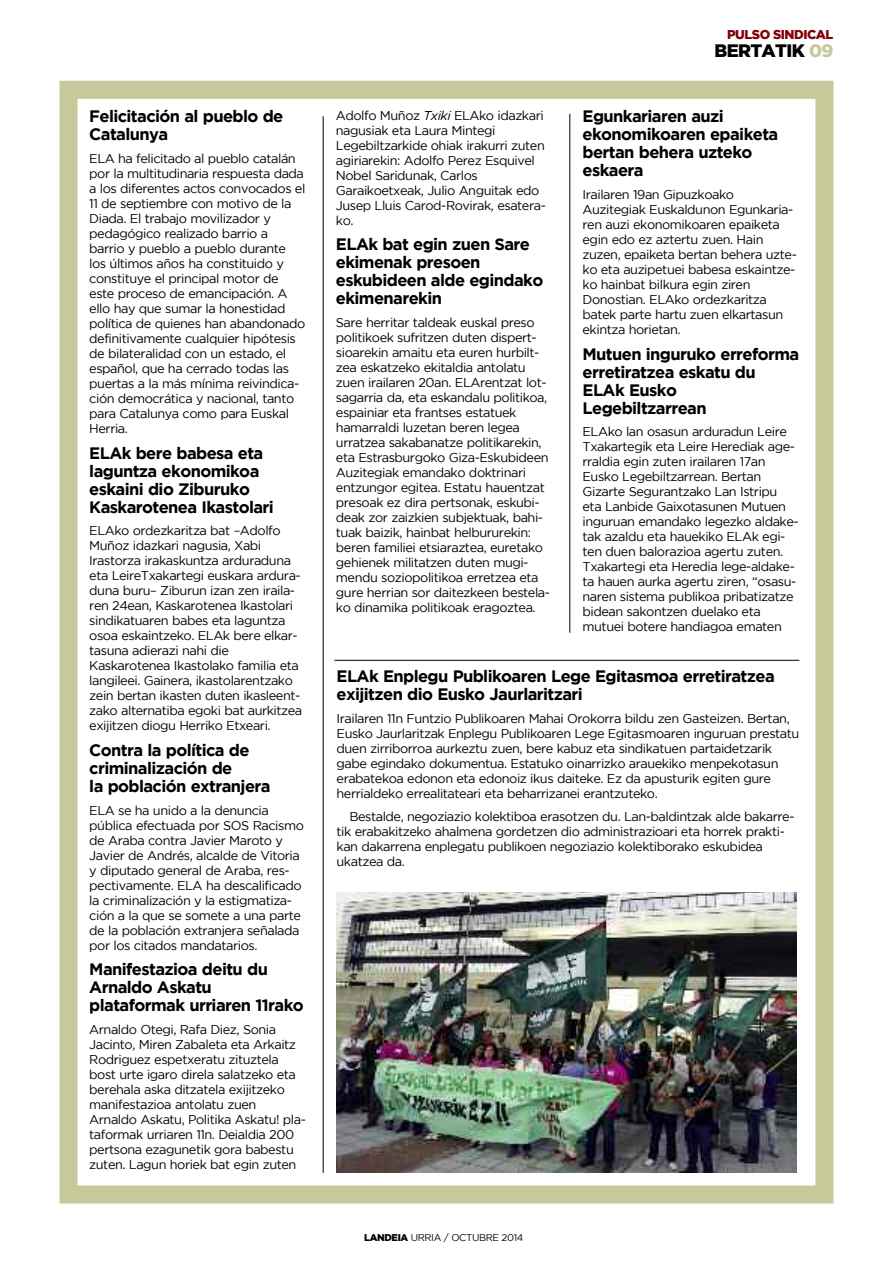
<style>
.page{position:relative;width:893px;height:1263px;background:#fff}
.page>*{position:absolute;margin:0;border:0;box-sizing:border-box;transform-origin:0 0}
.t1{font:900 18px "Gotham";letter-spacing:-.035em;color:#000}
.t2{font:700 16.5px/18px "Gotham";letter-spacing:-.035em;color:#000}
.t3{font:12.75px/15px "Gotham";letter-spacing:-.035em;color:#000}
.t4{font:900 12.75px "Gotham";letter-spacing:-.035em;color:#85000b}
.t5{font:9.75px "Gotham";letter-spacing:-.035em;color:#000}
.s1{color:#c7c99b}
.s2{font-style:italic}
.s3{font-weight:900}
</style>
<div class="page">
<div style="left:60px;top:81px;width:773px;height:1122px;border:18px solid #c7c99b"></div>
<hr style="left:570px;top:114px;width:1px;height:519px;background:#000">
<hr style="left:323px;top:116px;width:1px;height:1057px;background:#000">
<img style="left:337px;top:893px;width:460px;height:280px">
<hr style="left:334px;top:660px;width:465px;height:1px;background:#000">
<p class="t2" style="left:89px;top:109px;width:196px">felicitación al pueblo de<br>Catalunya</p>
<p class="t3" style="left:89px;top:152px;width:218px">ELA ha felicitado al pueblo catalán por la multitudinaria respuesta dada a los diferentes actos convocados el<br>11 de septiembre con motivo de la<br>Diada. El trabajo movilizador y pedagógico realizado barrio a barrio y pueblo a pueblo durante los últimos años ha constituido y constituye el principal motor de este proceso de emancipación. A ello hay que sumar la honestidad política de quienes han abandonado definitivamente cualquier hipótesis de bilateralidad con un estado, el español, que ha cerrado todas las puertas a la más mínima reivindica&shy;ción democrática y nacional, tanto para Catalunya como para Euskal<br>Herria.</p>
<p class="t2" style="left:89px;top:445px;width:186px">ElAk bere babesa eta laguntza ekonomikoa eskaini dio ziburuko kaskarotenea ikastolari</p>
<p class="t3" style="left:89px;top:524px;width:215px">ELAko ordezkaritza bat –Adolfo Muñoz idazkari nagusia, Xabi Irastorza irakaskuntza arduraduna eta LeireTxakartegi euskara ardura&shy;duna buru– Ziburun izan zen iraila&shy;ren 24ean, Kaskarotenea Ikastolari sindikatuaren babes eta laguntza osoa eskaintzeko. ELAk bere elkar&shy;tasuna adierazi nahi die Kaskarotenea Ikastolako familia eta langileei. Gainera, ikastolarentzako zein bertan ikasten duten ikasleent&shy;zako alternatiba egoki bat aurkitzea exijitzen diogu Herriko Etxeari.</p>
<p class="t2" style="left:89px;top:742px;width:183px">Contra la política de criminalización de<br>la población extranjera</p>
<p class="t3" style="left:89px;top:803px;width:216px">ELA se ha unido a la denuncia pública efectuada por SOS Racismo de Araba contra Javier Maroto y Javier de Andrés, alcalde de Vitoria y diputado general de Araba, res&shy;pectivamente. ELA ha descalificado la criminalización y la estigmatiza&shy;ción a la que se somete a una parte de la población extranjera señalada por los citados mandatarios.</p>
<p class="t2" style="left:89px;top:961px;width:216px">manifestazioa deitu du<br>Arnaldo Askatu plataformak urriaren 11rako</p>
<p class="t3" style="left:89px;top:1023px;width:218px">Arnaldo Otegi, Rafa Diez, Sonia Jacinto, Miren Zabaleta eta Arkaitz Rodriguez espetxeratu zituztela bost urte igaro direla salatzeko eta berehala aska ditzatela exijitzeko manifestazioa antolatu zuen Arnaldo Askatu, Politika Askatu! pla&shy;taformak urriaren 11n. Deialdia 200 pertsona ezagunetik gora babestu zuten. Lagun horiek bat egin zuten</p>
<p class="t4" style="left:727px;top:30px;width:108px">PuLSO SINDICAL</p>
<h1 class="t1" style="left:715px;top:44px;width:120px">BERTATIK <span class="s1">09</span></h1>
<p class="t3" style="left:336px;top:108px;width:211px">Adolfo Muñoz <span class="s2">Txiki</span> ELAko idazkari nagusiak eta Laura Mintegi<br>Legebiltzarkide ohiak irakurri zuten agiriarekin: Adolfo Perez Esquivel<br>Nobel Saridunak, Carlos<br>Garaikoetxeak, Julio Anguitak edo<br>Jusep Lluis Carod-Rovirak, esatera&shy;ko.</p>
<p class="t2" style="left:336px;top:236px;width:209px">ElAk bat egin zuen sare ekimenak presoen eskubideen alde egindako ekimenarekin</p>
<p class="t3" style="left:336px;top:316px;width:216px">Sare herritar taldeak euskal preso politikoek sufritzen duten dispert&shy;sioarekin amaitu eta euren hurbilt&shy;zea eskatzeko ekitaldia antolatu zuen irailaren 20an. ELArentzat lot&shy;sagarria da, eta eskandalu politikoa, espainiar eta frantses estatuek hamarraldi luzetan beren legea urratzea sakabanatze politikarekin, eta Estrasburgoko Giza-Eskubideen Auzitegiak emandako doktrinari entzungor egitea. Estatu hauentzat presoak ez dira pertsonak, eskubi&shy;deak zor zaizkien subjektuak, bahi&shy;tuak baizik, hainbat helbururekin: beren familiei etsiaraztea, euretako gehienek militatzen duten mugi&shy;mendu soziopolitikoa erretzea eta gure herrian sor daitezkeen bestela&shy;ko dinamika politikoak eragoztea.</p>
<p class="t2" style="left:583px;top:109px;width:197px">Egunkariaren auzi ekonomikoaren epaiketa bertan behera uzteko eskaera</p>
<p class="t3" style="left:583px;top:188px;width:216px">Irailaren 19an Gipuzkoako<br>Auzitegiak Euskaldunon Egunkaria&shy;ren auzi ekonomikoaren epaiketa egin edo ez aztertu zuen. Hain zuzen, epaiketa bertan behera uzte&shy;ko eta auzipetuei babesa eskaintze&shy;ko hainbat bilkura egin ziren<br>Donostian. ELAko ordezkaritza batek parte hartu zuen elkartasun ekintza horietan.</p>
<p class="t2" style="left:583px;top:346px;width:218px">mutuen inguruko erreforma erretiratzea eskatu du<br>ElAk Eusko legebiltzarrean</p>
<p class="t3" style="left:583px;top:425px;width:218px">ELAko lan osasun arduradun Leire Txakartegik eta Leire Herediak age&shy;rraldia egin zuten irailaren 17an Eusko Legebiltzarrean. Bertan Gizarte Segurantzako Lan Istripu eta Lanbide Gaixotasunen Mutuen inguruan emandako legezko aldake&shy;tak azaldu eta hauekiko ELAk egi&shy;ten duen balorazioa agertu zuten.<br>Txakartegi eta Heredia lege-aldake&shy;ta hauen aurka agertu ziren, “osasu&shy;naren sistema publikoa pribatizatze bidean sakontzen duelako eta mutuei botere handiagoa ematen</p>
<p class="t2" style="left:337px;top:668px;width:440px">ElAk Enplegu Publikoaren lege Egitasmoa erretiratzea exijitzen dio Eusko Jaurlaritzari</p>
<p class="t3" style="left:337px;top:712px;width:464px">Irailaren 11n Funtzio Publikoaren Mahai Orokorra bildu zen Gasteizen. Bertan, Eusko Jaurlaritzak Enplegu Publikoaren Lege Egitasmoaren inguruan prestatu duen zirriborroa aurkeztu zuen, bere kabuz eta sindikatuen partaidetzarik gabe egindako dokumentua. Estatuko oinarrizko arauekiko menpekotasun erabatekoa edonon eta edonoiz ikus daiteke. Ez da apusturik egiten gure herrialdeko errealitateari eta beharrizanei erantzuteko.</p>
<p class="t3" style="left:337px;top:809px;width:459px;text-indent:13px">Bestalde, negoziazio kolektiboa erasotzen du. Lan-baldintzak alde bakarre&shy;tik erabakitzeko ahalmena gordetzen dio administrazioari eta horrek prakti&shy;kan dakarrena enplegatu publikoen negoziazio kolektiborako eskubidea ukatzea da.</p>
<p class="t5" style="left:364px;top:1234px;width:161px"><span class="s3">LANDEIA</span> URRIA / OCTUBRE 2014</p>
</div>
